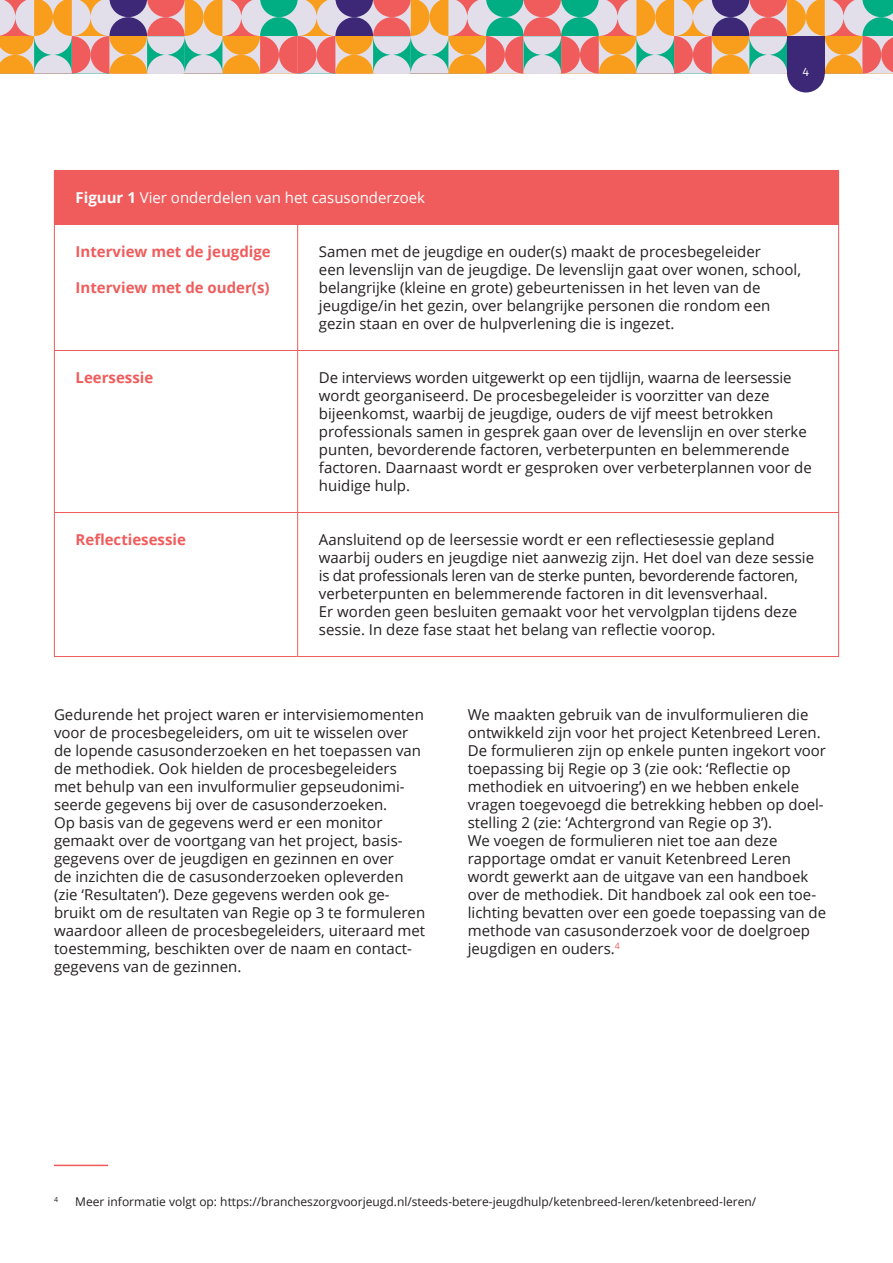
<style>
.page{position:relative;width:893px;height:1263px;background:#fff}
.page>*{position:absolute;margin:0;border:0;box-sizing:border-box;transform-origin:0 0}
.t1{font:15px/18px "Open Sans";color:#231f20}
.t2{font:700 15px "Open Sans";color:#f05c5c}
.t3{font:15px "Open Sans";color:#fff}
.t4{font:300 12.6px "Bree";color:#fff}
.t5{font:12px "Open Sans";color:#231f20}
.t6{font:7.05px "Open Sans";color:#231f20}
.s1{font-weight:700}
</style>
<div class="page">
<div style="left:54px;top:170px;width:785px;height:54px;background:#f05c5c"></div>
<hr style="left:54px;top:224px;width:244px;height:1px;background:#f05c5c">
<hr style="left:54px;top:225px;width:1px;height:125px;background:#f05c5c">
<hr style="left:298px;top:224px;width:541px;height:1px;background:#f05c5c">
<hr style="left:297px;top:225px;width:1px;height:125px;background:#f05c5c">
<hr style="left:838px;top:225px;width:1px;height:125px;background:#f05c5c">
<hr style="left:54px;top:350px;width:244px;height:1px;background:#f05c5c">
<hr style="left:54px;top:351px;width:1px;height:161px;background:#f05c5c">
<hr style="left:298px;top:350px;width:541px;height:1px;background:#f05c5c">
<hr style="left:297px;top:351px;width:1px;height:161px;background:#f05c5c">
<hr style="left:838px;top:351px;width:1px;height:161px;background:#f05c5c">
<hr style="left:54px;top:512px;width:244px;height:1px;background:#f05c5c">
<hr style="left:54px;top:513px;width:1px;height:143px;background:#f05c5c">
<hr style="left:298px;top:512px;width:541px;height:1px;background:#f05c5c">
<hr style="left:297px;top:513px;width:1px;height:143px;background:#f05c5c">
<hr style="left:838px;top:513px;width:1px;height:143px;background:#f05c5c">
<hr style="left:54px;top:656px;width:244px;height:1px;background:#f05c5c">
<hr style="left:298px;top:656px;width:541px;height:1px;background:#f05c5c">
<hr style="left:54px;top:1165px;width:54px;height:1px;background:#f05c5c">
<svg style="left:0;top:0;width:893px;height:73px;background:#cba68c"></svg>
<div style="left:787px;top:55px;width:38px;height:37px;background:#3c2877;border-radius:50%"></div>
<div style="left:787px;top:36px;width:38px;height:38px;background:#3c2877"></div>
<p class="t4" style="left:803px;top:65px;width:8px">4</p>
<p class="t3" style="left:76px;top:187px;width:351px"><span class="s1">Figuur 1</span> Vier onderdelen van het casusonderzoek</p>
<p class="t2" style="left:76px;top:241px;width:197px">Interview met de jeugdige</p>
<p class="t2" style="left:76px;top:277px;width:195px">Interview met de ouder(s)</p>
<p class="t1" style="left:319px;top:242px;width:484px">Samen met de jeugdige en ouder(s) maakt de procesbegeleider<br>een levenslijn van de jeugdige. De levenslijn gaat over wonen, school, belangrijke (kleine en grote) gebeurtenissen in het leven van de jeugdige/in het gezin, over belangrijke personen die rondom een gezin staan en over de hulpverlening die is ingezet.</p>
<p class="t2" style="left:76px;top:367px;width:79px">Leersessie</p>
<p class="t1" style="left:319px;top:368px;width:494px">De interviews worden uitgewerkt op een tijdlijn, waarna de leersessie wordt georganiseerd. De procesbegeleider is voorzitter van deze bijeenkomst, waarbij de jeugdige, ouders de vijf meest betrokken professionals samen in gesprek gaan over de levenslijn en over sterke punten, bevorderende factoren, verbeterpunten en belemmerende factoren. Daarnaast wordt er gesproken over verbeterplannen voor de huidige hulp.</p>
<p class="t2" style="left:76px;top:529px;width:112px">Reflectiesessie</p>
<p class="t1" style="left:319px;top:530px;width:497px">Aansluitend op de leersessie wordt er een reflectiesessie gepland waarbij ouders en jeugdige niet aanwezig zijn. Het doel van deze sessie is dat professionals leren van de sterke punten, bevorderende factoren, verbeterpunten en belemmerende factoren in dit levensverhaal.<br>Er worden geen besluiten gemaakt voor het vervolgplan tijdens deze sessie. In deze fase staat het belang van reflectie voorop.</p>
<p class="t1" style="left:54px;top:705px;width:373px">Gedurende het project waren er intervisiemomenten voor de procesbegeleiders, om uit te wisselen over de lopende casusonderzoeken en het toepassen van de methodiek. Ook hielden de procesbegeleiders met behulp van een invulformulier gepseudonimi&shy;seerde gegevens bij over de casusonderzoeken.<br>Op basis van de gegevens werd er een monitor gemaakt over de voortgang van het project, basis&shy;gegevens over de jeugdigen en gezinnen en over<br>de inzichten die de casusonderzoeken opleverden (zie ‘Resultaten’). Deze gegevens werden ook ge&shy;bruikt om de resultaten van Regie op 3 te formuleren waardoor alleen de procesbegeleiders, uiteraard met toestemming, beschikten over de naam en contact&shy;gegevens van de gezinnen.</p>
<p class="t1" style="left:468px;top:705px;width:360px">We maakten gebruik van de invulformulieren die ontwikkeld zijn voor het project Ketenbreed Leren.<br>De formulieren zijn op enkele punten ingekort voor toepassing bij Regie op 3 (zie ook: ‘Reflectie op methodiek en uitvoering’) en we hebben enkele vragen toegevoegd die betrekking hebben op doel&shy;stelling 2 (zie: ‘Achtergrond van Regie op 3’).<br>We voegen de formulieren niet toe aan deze rapportage omdat er vanuit Ketenbreed Leren wordt gewerkt aan de uitgave van een handboek over de methodiek. Dit handboek zal ook een toe&shy;lichting bevatten over een goede toepassing van de methode van casusonderzoek voor de doelgroep jeugdigen en ouders.<sup>4</sup></p>
<p class="t6" style="left:54px;top:1195px;width:6px">4</p>
<p class="t5" style="left:75px;top:1193px;width:683px">Meer informatie volgt op: https://brancheszorgvoorjeugd.nl/steeds-betere-jeugdhulp/ketenbreed-leren/ketenbreed-leren/</p>
</div>
